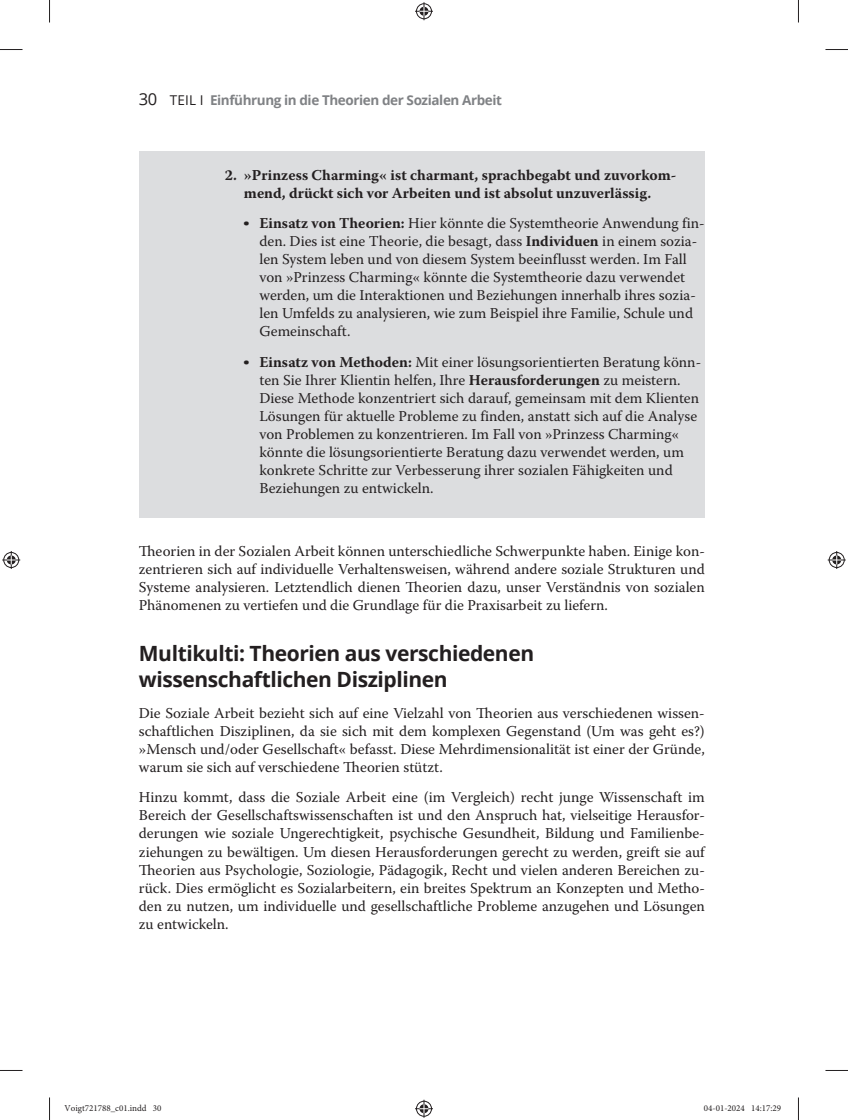
<style>
.page{position:relative;width:848px;height:1120px;background:#fff}
.page>*{position:absolute;margin:0;border:0;box-sizing:border-box;transform-origin:0 0}
.t1{font:700 21px/25.5px "Open Sans";letter-spacing:-.02em;color:#231f20}
.t2{font:15px/18px "Warnock Pro";color:#231f20;text-align:justify}
.t3{font:700 15px/18px "Warnock Pro";color:#231f20;text-align:center}
.t4{font:700 13.5px "Open Sans";letter-spacing:-.03em;color:#808285}
.t5{font:9px "Minion Pro";color:#231f20}
.s1{font-weight:400;font-size:16.5px;color:#231f20}
.s2{font-weight:400;color:#231f20}
.s3{font-family:"Open Sans";font-weight:800;font-size:21px}
.s4{font-weight:700}
</style>
<div class="page">
<div style="left:139px;top:151px;width:565px;height:72px;background:#dcdddf"></div>
<div style="left:139px;top:199px;width:565px;height:318px;background:#dcdddf"></div>
<svg style="left:0;top:49px;width:22px;height:1px"></svg>
<svg style="left:825px;top:49px;width:22px;height:1px"></svg>
<svg style="left:0;top:1070px;width:22px;height:1px"></svg>
<svg style="left:825px;top:1070px;width:22px;height:1px"></svg>
<svg style="left:49px;top:0;width:1px;height:23px"></svg>
<svg style="left:49px;top:1097px;width:1px;height:22px"></svg>
<svg style="left:798px;top:0;width:1px;height:23px"></svg>
<svg style="left:798px;top:1097px;width:1px;height:22px"></svg>
<svg style="left:415px;top:2px;width:18px;height:18px"></svg>
<svg style="left:415px;top:1099px;width:18px;height:18px"></svg>
<svg style="left:2px;top:551px;width:18px;height:18px"></svg>
<svg style="left:827px;top:551px;width:18px;height:18px"></svg>
<p class="t4" style="left:139px;top:90px;width:364px"><span class="s1">30</span> <span class="s2">TEIL I</span> Einführung in die Theorien der Sozialen Arbeit</p>
<p class="t3" style="left:225px;top:165px;width:453px">2. »Prinzess Charming« ist charmant, sprachbegabt und zuvorkom&shy;mend, drückt sich vor Arbeiten und ist absolut unzuverlässig.</p>
<p class="t2" style="left:259px;top:214px;width:447px;text-align:left;text-indent:-16px"><span class="s3">·</span> <span class="s4">Einsatz von Theorien:</span> Hier könnte die Systemtheorie Anwendung fin&shy;den. Dies ist eine Theorie, die besagt, dass <span class="s4">Individuen</span> in einem sozia&shy;len System leben und von diesem System beeinflusst werden. Im Fall von »Prinzess Charming« könnte die Systemtheorie dazu verwendet werden, um die Interaktionen und Beziehungen innerhalb ihres sozia&shy;len Umfelds zu analysieren, wie zum Beispiel ihre Familie, Schule und Gemeinschaft.</p>
<p class="t2" style="left:259px;top:353px;width:443px;text-align:left;text-indent:-16px"><span class="s3">·</span> <span class="s4">Einsatz von Methoden:</span> Mit einer lösungsorientierten Beratung könn&shy;ten Sie Ihrer Klientin helfen, Ihre <span class="s4">Herausforderungen</span> zu meistern.<br>Diese Methode konzentriert sich darauf, gemeinsam mit dem Klienten Lösungen für aktuelle Probleme zu finden, anstatt sich auf die Analyse von Problemen zu konzentrieren. Im Fall von »Prinzess Charming« könnte die lösungsorientierte Beratung dazu verwendet werden, um konkrete Schritte zur Verbesserung ihrer sozialen Fähigkeiten und Beziehungen zu entwickeln.</p>
<p class="t2" style="left:139px;top:542px;width:567px">Theorien in der Sozialen Arbeit können unterschiedliche Schwerpunkte haben. Einige kon&shy;zentrieren sich auf individuelle Verhaltensweisen, während andere soziale Strukturen und Systeme analysieren. Letztendlich dienen Theorien dazu, unser Verständnis von sozialen Phänomenen zu vertiefen und die Grundlage für die Praxisarbeit zu liefern.</p>
<h1 class="t1" style="left:139px;top:640px;width:396px">Multikulti: Theorien aus verschiedenen wissenschaftlichen Disziplinen</h1>
<p class="t2" style="left:139px;top:703px;width:567px">Die Soziale Arbeit bezieht sich auf eine Vielzahl von Theorien aus verschiedenen wissen&shy;schaftlichen Disziplinen, da sie sich mit dem komplexen Gegenstand (Um was geht es?) »Mensch und/oder Gesellschaft« befasst. Diese Mehrdimensionalität ist einer der Gründe, warum sie sich auf verschiedene Theorien stützt.</p>
<p class="t2" style="left:139px;top:788px;width:567px">Hinzu kommt, dass die Soziale Arbeit eine (im Vergleich) recht junge Wissenschaft im Bereich der Gesellschaftswissenschaften ist und den Anspruch hat, vielseitige Herausfor&shy;derungen wie soziale Ungerechtigkeit, psychische Gesundheit, Bildung und Familienbe&shy;ziehungen zu bewältigen. Um diesen Herausforderungen gerecht zu werden, greift sie auf Theorien aus Psychologie, Soziologie, Pädagogik, Recht und vielen anderen Bereichen zu&shy;rück. Dies ermöglicht es Sozialarbeitern, ein breites Spektrum an Konzepten und Metho&shy;den zu nutzen, um individuelle und gesellschaftliche Probleme anzugehen und Lösungen zu entwickeln.</p>
<p class="t5" style="left:64px;top:1102px;width:98px">Voigt721788_c01.indd 30</p>
<p class="t5" style="left:703px;top:1102px;width:79px">04-01-2024 14:17:29</p>
</div>
